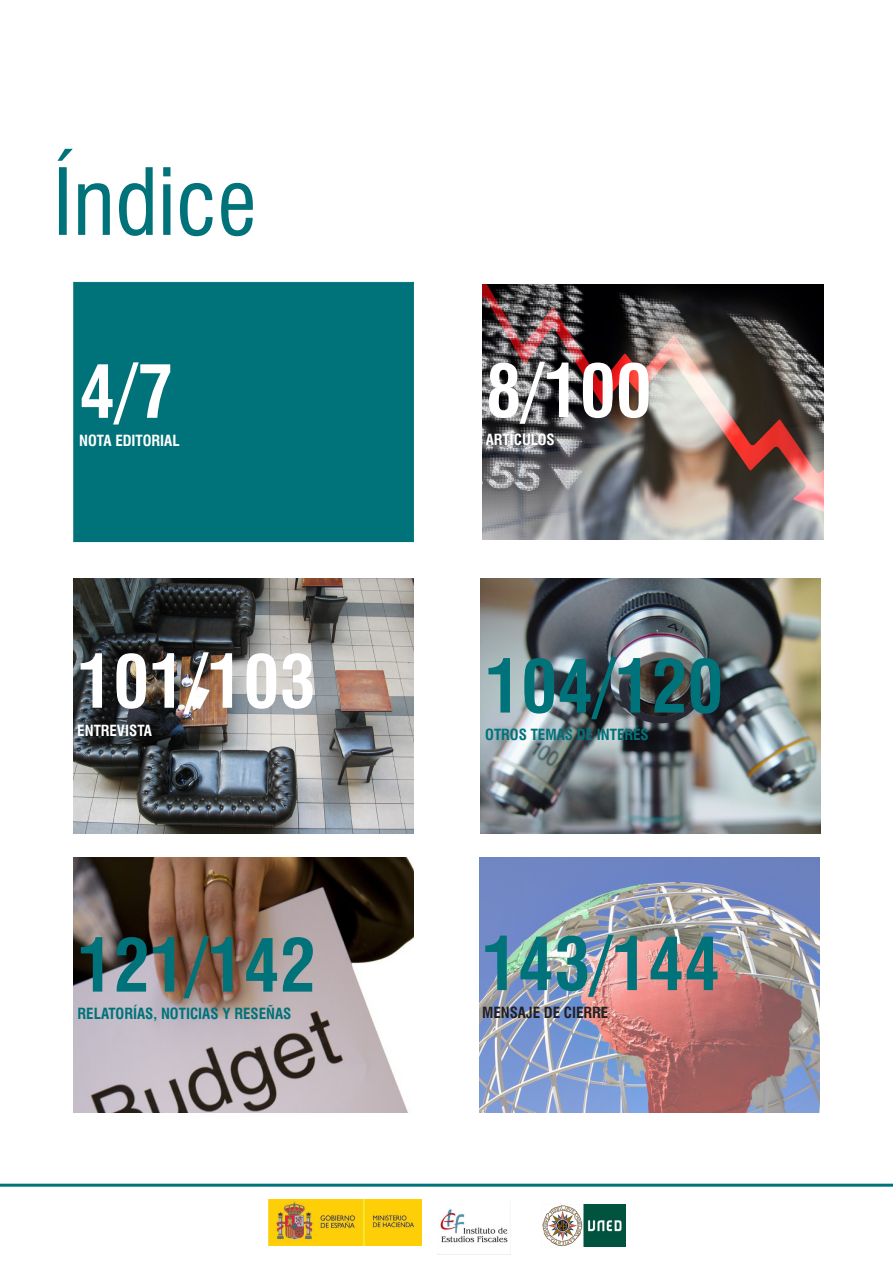
<style>
.page{position:relative;width:893px;height:1263px;background:#fff}
.page>*{position:absolute;margin:0;border:0;box-sizing:border-box;transform-origin:0 0}
.t1{font:condensed 90px "Swiss 721 BT";color:#007279}
.t2{font:700 condensed 72px "Swiss 721 BT";color:#007279}
.t3{font:700 condensed 72px "Swiss 721 BT";color:#fff}
.t4{font:700 condensed 15px "Swiss 721 BT";color:#007279}
.t5{font:700 condensed 15px "Swiss 721 BT";color:#fff}
.t6{font:700 condensed 15px "Swiss 721 BT";color:#231f20}
</style>
<div class="page">
<hr style="left:0;top:1184px;width:893px;height:3px;background:#007279">
<img style="left:542px;top:1204px;width:83px;height:42px">
<img style="left:269px;top:1199px;width:153px;height:47px">
<img style="left:440px;top:1209px;width:68px;height:34px">
<img style="left:483px;top:284px;width:340px;height:256px">
<img style="left:73px;top:857px;width:341px;height:255px">
<img style="left:73px;top:578px;width:341px;height:255px">
<img style="left:479px;top:857px;width:340px;height:255px">
<img style="left:480px;top:578px;width:340px;height:255px">
<div style="left:73px;top:282px;width:341px;height:260px;background:#007279"></div>
<div style="left:74px;top:283px;width:339px;height:258px;border:1px solid #007279"></div>
<h1 class="t1" style="left:53px;top:148px;width:205px">Índice</h1>
<h2 class="t3" style="left:79px;top:348px;width:96px">4/7</h2>
<p class="t5" style="left:79px;top:431px;width:102px">NOTA EDITORIAL</p>
<h2 class="t3" style="left:77px;top:638px;width:240px">101/103</h2>
<p class="t5" style="left:77px;top:721px;width:76px">ENTREVISTA</p>
<h2 class="t2" style="left:78px;top:922px;width:240px">121/142</h2>
<p class="t4" style="left:78px;top:1005px;width:215px">RELATORÍAS, NOTICIAS Y RESEÑAS</p>
<h2 class="t3" style="left:486px;top:348px;width:168px">8/100</h2>
<p class="t5" style="left:486px;top:430px;width:71px">ARTÍCULOS</p>
<h2 class="t2" style="left:485px;top:643px;width:240px">104/120</h2>
<p class="t4" style="left:485px;top:726px;width:165px">OTROS TEMAS DE INTERÉS</p>
<h2 class="t2" style="left:482px;top:921px;width:240px">143/144</h2>
<p class="t6" style="left:482px;top:1003px;width:128px">MENSAJE DE CIERRE</p>
</div>
